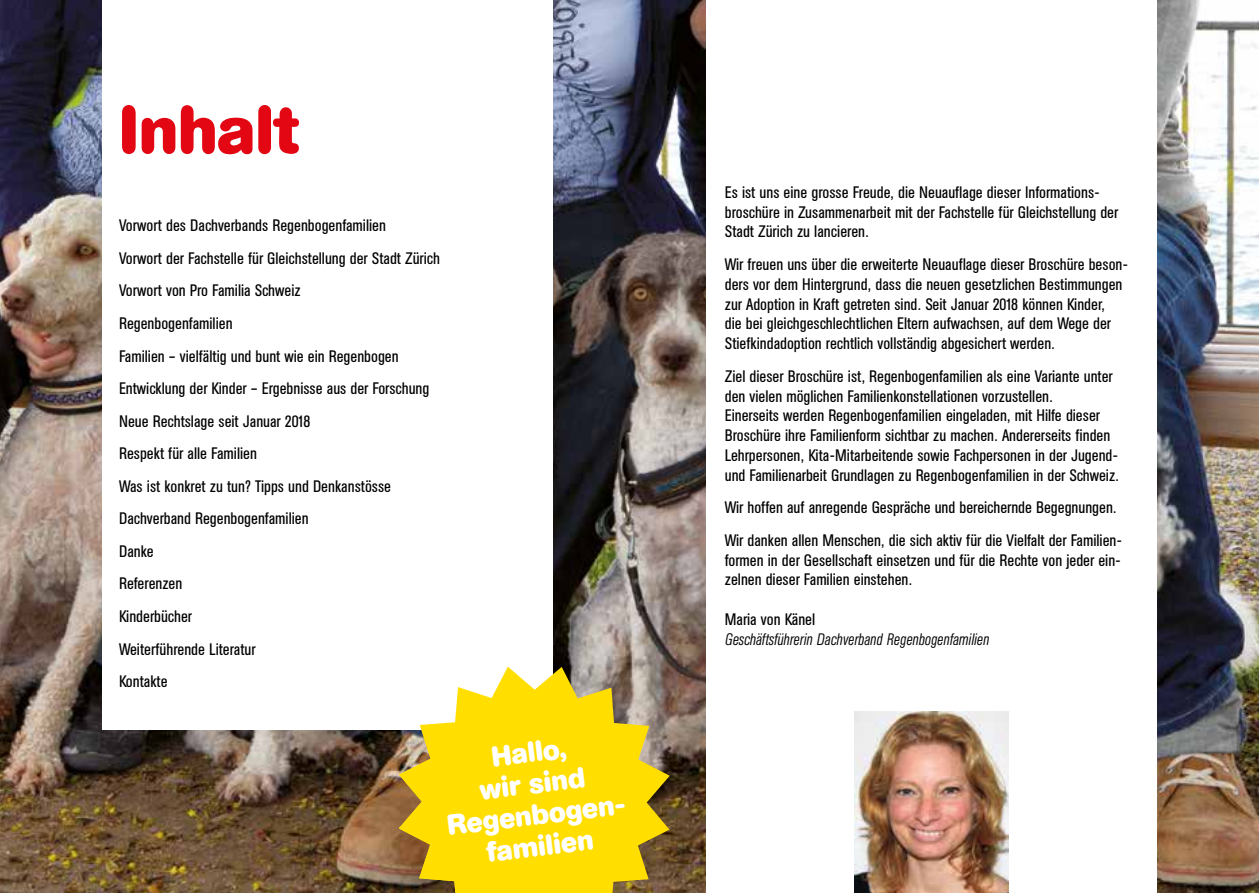
<style>
.page{position:relative;width:1259px;height:893px;background:#fff}
.page>*{position:absolute;margin:0;border:0;box-sizing:border-box;transform-origin:0 0}
.t1{font:700 67.5px "AG Buch Rounded BQ";color:#e30613}
.t2{font:700 28.5px/31.2px "AG Buch Rounded BQ";color:#fff;text-align:center}
.t3{font:16.5px/32.5px "AG Buch Condensed BQ";color:#000}
.t4{font:italic 300 16.5px "AG Buch Condensed BQ";color:#000}
</style>
<div class="page">
<img style="left:0;top:0;width:399px;height:893px">
<img style="left:553px;top:0;width:706px;height:893px">
<div style="left:102px;top:0;width:451px;height:730px;background:#fff"></div>
<div style="left:706px;top:0;width:451px;height:893px;background:#fff"></div>
<img style="left:855px;top:712px;width:153px;height:181px">
<svg style="left:399px;top:667px;width:270px;height:226px;background:#eace27"></svg>
<h1 class="t1" style="left:119px;top:91px;width:181px">Inhalt</h1>
<p class="t3" style="left:119px;top:210px;width:322px">Vorwort des Dachverbands Regenbogenfamilien<br>Vorwort der Fachstelle für Gleichstellung der Stadt Zürich<br>Vorwort von Pro Familia Schweiz<br>Regenbogenfamilien<br>Familien – vielfältig und bunt wie ein Regenbogen<br>Entwicklung der Kinder – Ergebnisse aus der Forschung<br>Neue Rechtslage seit Januar 2018<br>Respekt für alle Familien<br>Was ist konkret zu tun? Tipps und Denkanstösse<br>Dachverband Regenbogenfamilien<br>Danke<br>Referenzen<br>Kinderbücher<br>Weiterführende Literatur<br>Kontakte</p>
<h2 class="t2" style="left:438px;top:749px;width:184px;rotate:-7deg">Hallo,<br>wir sind<br>Regenbogen&shy;familien</h2>
<p class="t3" style="left:725px;top:183px;width:395px;line-height:19.8px">Es ist uns eine grosse Freude, die Neuauflage dieser Informations&shy;broschüre in Zusammenarbeit mit der Fachstelle für Gleichstellung der<br>Stadt Zürich zu lancieren.</p>
<p class="t3" style="left:725px;top:255px;width:405px;line-height:19.8px">Wir freuen uns über die erweiterte Neuauflage dieser Broschüre beson&shy;ders vor dem Hintergrund, dass die neuen gesetzlichen Bestimmungen zur Adoption in Kraft getreten sind. Seit Januar 2018 können Kinder,<br>die bei gleichgeschlechtlichen Eltern aufwachsen, auf dem Wege der Stiefkindadoption rechtlich vollständig abgesichert werden.</p>
<p class="t3" style="left:725px;top:366px;width:395px;line-height:19.8px">Ziel dieser Broschüre ist, Regenbogenfamilien als eine Variante unter den vielen möglichen Familienkonstellationen vorzustellen.<br>Einerseits werden Regenbogenfamilien eingeladen, mit Hilfe dieser Broschüre ihre Familienform sichtbar zu machen. Andererseits finden Lehrpersonen, Kita-Mitarbeitende sowie Fachpersonen in der Jugend&shy;und Familienarbeit Grundlagen zu Regenbogenfamilien in der Schweiz.</p>
<p class="t3" style="left:725px;top:492px;width:399px">Wir hoffen auf anregende Gespräche und bereichernde Begegnungen.<br>Wir danken allen Menschen, die sich aktiv für die Vielfalt der Familien-</p>
<p class="t3" style="left:725px;top:550px;width:397px;line-height:19.8px">formen in der Gesellschaft einsetzen und für die Rechte von jeder ein&shy;zelnen dieser Familien einstehen.</p>
<p class="t3" style="left:725px;top:604px;width:92px">Maria von Känel</p>
<p class="t4" style="left:725px;top:630px;width:265px">Geschäftsführerin Dachverband Regenbogenfamilien</p>
</div>
